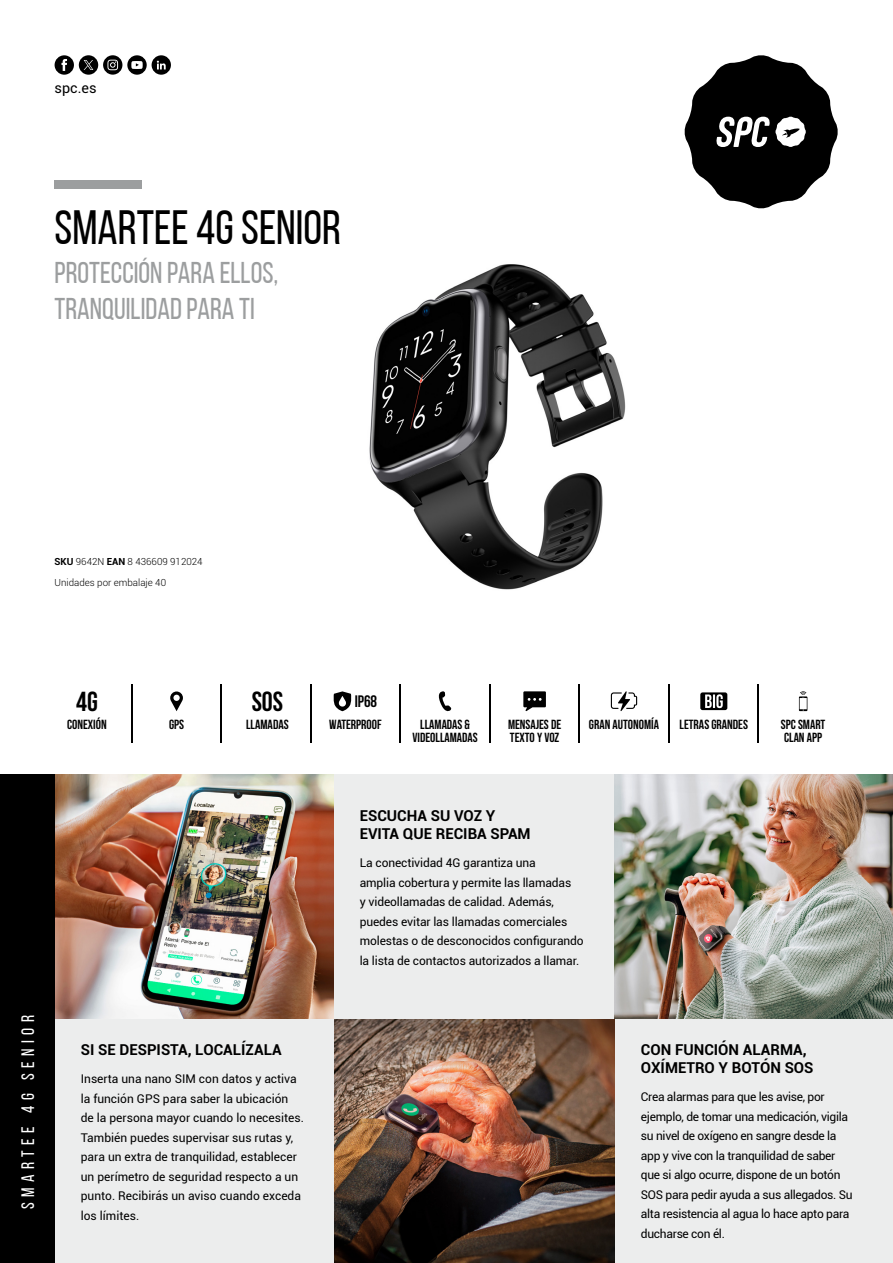
<style>
.page{position:relative;width:893px;height:1263px;background:#fff}
.page>*{position:absolute;margin:0;border:0;box-sizing:border-box;transform-origin:0 0}
.t1{font:48px "Bebas Neue";color:#000}
.t2{font:30px/36px "Bebas Neue";color:#9c9e9f}
.t3{font:700 27.6px "Bebas Neue";color:#000}
.t4{font:700 27.45px "Bebas Neue Pro";color:#000}
.t5{font:18px "Bebas Neue";letter-spacing:.3em;color:#fff}
.t6{font:700 16.5px "Bebas Neue";color:#000}
.t7{font:700 15px/18px "Roboto";color:#000}
.t8{font:14.4px "Roboto";color:#000}
.t9{font:700 13.2px/13.5px "Bebas Neue Pro";color:#000}
.t10{font:700 13.2px "Bebas Neue";color:#000}
.t11{font:12px/19.5px "Roboto";letter-spacing:-.01em;color:#000}
.t12{font:300 9.75px/20.2px "Roboto";color:#000}
.s1{font-weight:700}
</style>
<div class="page">
<img style="left:369px;top:264px;width:257px;height:326px">
<div style="left:54px;top:1018px;width:839px;height:245px;background:#eceded"></div>
<img style="left:334px;top:1019px;width:280px;height:244px">
<img style="left:55px;top:774px;width:279px;height:244px">
<div style="left:334px;top:774px;width:280px;height:244px;background:#eceded"></div>
<svg style="left:684px;top:55px;width:154px;height:154px"></svg>
<div style="left:55px;top:180px;width:87px;height:9px;background:#9c9e9f"></div>
<div style="left:0;top:774px;width:55px;height:489px;background:#000"></div>
<img style="left:614px;top:774px;width:279px;height:244px">
<svg style="left:55px;top:55px;width:116px;height:20px"></svg>
<hr style="left:220px;top:684px;width:2px;height:58px;background:#000">
<hr style="left:310px;top:684px;width:2px;height:58px;background:#000">
<hr style="left:131px;top:684px;width:2px;height:58px;background:#000">
<hr style="left:668px;top:684px;width:2px;height:58px;background:#000">
<hr style="left:578px;top:684px;width:2px;height:58px;background:#000">
<hr style="left:489px;top:684px;width:2px;height:58px;background:#000">
<hr style="left:399px;top:684px;width:2px;height:58px;background:#000">
<hr style="left:757px;top:684px;width:2px;height:58px;background:#000">
<svg style="left:799px;top:691px;width:8px;height:20px"></svg>
<svg style="left:438px;top:691px;width:13px;height:21px"></svg>
<svg style="left:700px;top:692px;width:27px;height:18px"></svg>
<svg style="left:611px;top:691px;width:26px;height:20px"></svg>
<svg style="left:523px;top:691px;width:23px;height:20px"></svg>
<svg style="left:333px;top:691px;width:19px;height:20px"></svg>
<svg style="left:170px;top:691px;width:13px;height:20px"></svg>
<p class="t8" style="left:55px;top:78px;width:44px">spc.es</p>
<h1 class="t1" style="left:55px;top:202px;width:288px">SMARTEE 4G SENIOR</h1>
<h2 class="t2" style="left:55px;top:255px;width:225px">PROTECCIÓN PARA ELLOS,<br>TRANQUILIDAD PARA TI</h2>
<p class="t12" style="left:55px;top:551px;width:150px"><span class="s1">SKU</span> 9642N <span class="s1">EAN</span> 8 436609 912024<br>Unidades por embalaje 40</p>
<h3 class="t5" style="left:18px;top:1209px;width:195px;rotate:-90deg">SMARTEE 4G SENIOR</h3>
<h3 class="t4" style="left:76px;top:686px;width:23px">4G</h3>
<p class="t9" style="left:67px;top:717px;width:41px">CONEXIÓN</p>
<p class="t10" style="left:169px;top:717px;width:17px">GPS</p>
<h3 class="t3" style="left:252px;top:686px;width:33px">SOS</h3>
<p class="t10" style="left:246px;top:717px;width:44px">LLAMADAS</p>
<h3 class="t6" style="left:355px;top:692px;width:24px">IP68</h3>
<p class="t10" style="left:329px;top:717px;width:54px">WATERPROOF</p>
<p class="t9" style="left:412px;top:717px;width:67px;text-align:center">LLAMADAS &amp;<br>VIDEOLLAMADAS</p>
<p class="t9" style="left:508px;top:717px;width:55px">MENSAJES DE</p>
<p class="t9" style="left:589px;top:717px;width:72px">GRAN AUTONOMÍA</p>
<p class="t10" style="left:680px;top:717px;width:70px">LETRAS GRANDES</p>
<p class="t9" style="left:510px;top:731px;width:51px">TEXTO Y VOZ</p>
<p class="t7" style="left:360px;top:806px;width:172px">ESCUCHA SU VOZ Y<br>EVITA QUE RECIBA SPAM</p>
<p class="t11" style="left:360px;top:853px;width:225px">La conectividad 4G garantiza una<br>amplia cobertura y permite las llamadas<br>y videollamadas de calidad. Además, puedes evitar las llamadas comerciales molestas o de desconocidos configurando la lista de contactos autorizados a llamar.</p>
<p class="t9" style="left:781px;top:717px;width:46px">SPC SMART<br>CLAN APP</p>
<p class="t7" style="left:81px;top:1040px;width:202px">SI SE DESPISTA, LOCALÍZALA</p>
<p class="t11" style="left:81px;top:1069px;width:225px">Inserta una nano SIM con datos y activa la función GPS para saber la ubicación de la persona mayor cuando lo necesites.<br>También puedes supervisar sus rutas y, para un extra de tranquilidad, establecer un perímetro de seguridad respecto a un punto. Recibirás un aviso cuando exceda los límites.</p>
<p class="t7" style="left:641px;top:1040px;width:174px">CON FUNCIÓN ALARMA,<br>OXÍMETRO Y BOTÓN SOS</p>
<p class="t11" style="left:641px;top:1087px;width:213px">Crea alarmas para que les avise, por ejemplo, de tomar una medicación, vigila su nivel de oxígeno en sangre desde la app y vive con la tranquilidad de saber que si algo ocurre, dispone de un botón SOS para pedir ayuda a sus allegados. Su alta resistencia al agua lo hace apto para ducharse con él.</p>
</div>
